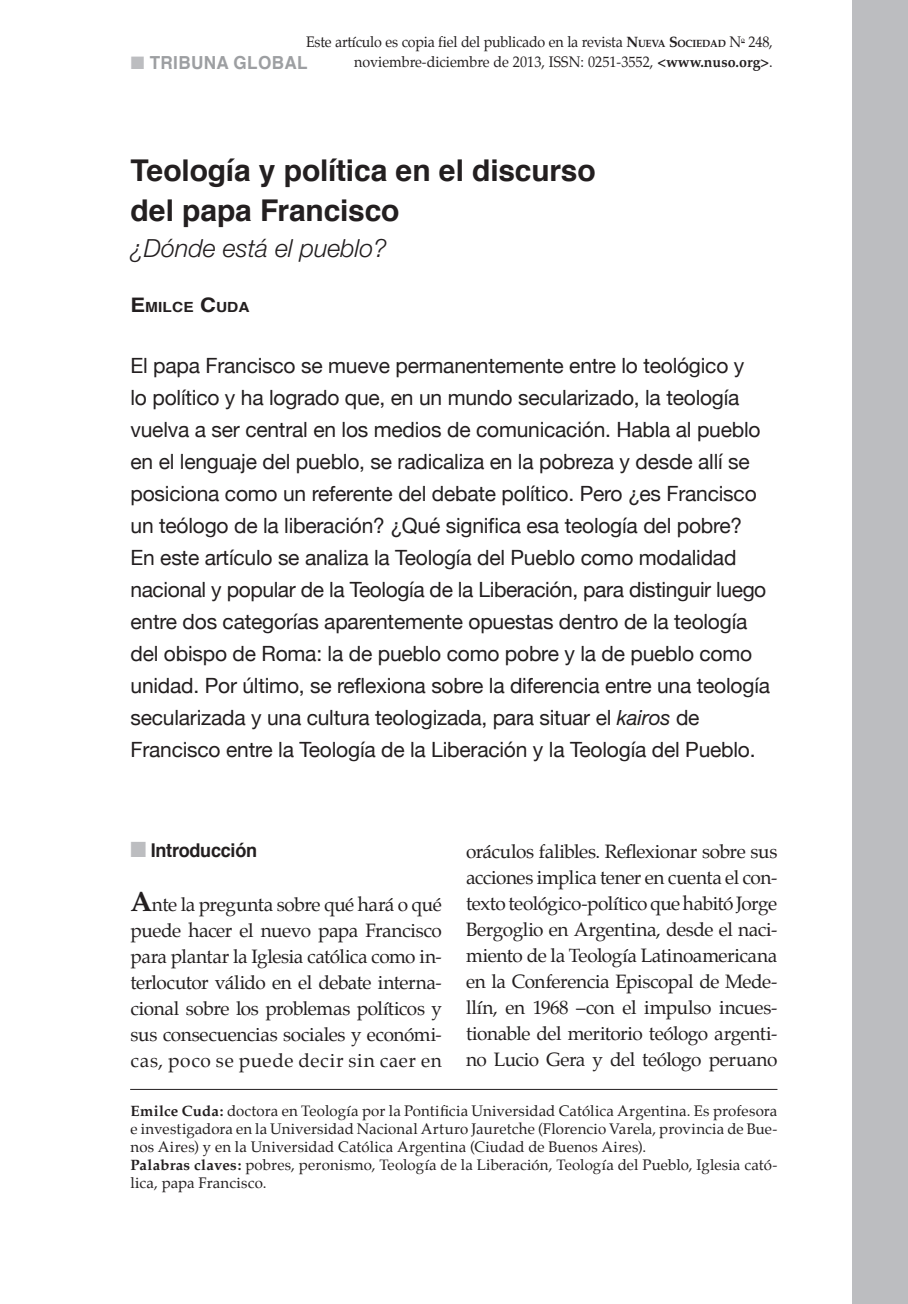
<style>
.page{position:relative;width:908px;height:1304px;background:#fff}
.page>*{position:absolute;margin:0;border:0;box-sizing:border-box;transform-origin:0 0}
.NS_Título_art{font:700 30px "Helvetica";letter-spacing:-.005em;color:#231f20}
.NS_Subt_tulo_art{font:italic 300 25px "Helvetica Neue";color:#231f20}
.NS_Copete{font:21px/32px "Helvetica Neue";letter-spacing:-.01em;color:#231f20}
.NS_Texto{font:19px/26px "Palatino";letter-spacing:-.02em;color:#231f20;text-align:justify}
.NS_Subtítulo_1{font:700 19px "Helvetica";letter-spacing:-.015em;color:#231f20;scale:.95 1}
.t1{font:700 18px "Helvetica";letter-spacing:.02em;color:#9d9fa2;scale:.95 1}
.NS_Curri__clave{font:15px/18px "Palatino";letter-spacing:.01em;color:#231f20;text-align:justify}
.textopalatino{font:15px "Palatino";letter-spacing:-.015em;color:#231f20;scale:.95 1}
.NS_Autor{font:700 14px "Helvetica";letter-spacing:.005em;color:#231f20;scale:1.1 1}
.s1{font-family:"Palatino Bold Os F"}
.s2{font-family:"Palatino Bold Os F";font-size:10.4px}
.s3{color:#bcbdc0}
.s4{font-size:20px}
.s5{font-style:italic}
.s6{font-family:"Palatino Bold Os F";font-size:28px}
</style>
<div class="page">
<hr style="left:130px;top:1089px;width:647px;height:1px;background:#231f20">
<div style="left:852px;top:0;width:55px;height:1304px;background:#bcbdc0"></div>
<p class="textopalatino" style="left:306px;top:30px;width:492px">Este artículo es copia fiel del publicado en la revista <span class="s1">N</span><span class="s2">UEVA</span> <span class="s1">S</span><span class="s2">OCIEDAD</span> N<sup>o</sup> 248,</p>
<p class="textopalatino" style="left:354px;top:50px;width:442px">noviembre-diciembre de 2013, ISSN: 0251-3552, <span class="s1">&lt;www.nuso.org&gt;</span>.</p>
<p class="t1" style="left:131px;top:48px;width:187px"><span class="s3">■</span> Tribuna global</p>
<p class="NS_Título_art" style="left:130px;top:146px;width:466px">Teología y política en el discurso</p>
<p class="NS_Título_art" style="left:130px;top:186px;width:270px">del papa Francisco</p>
<p class="NS_Subt_tulo_art" style="left:130px;top:233px;width:258px">¿Dónde está el pueblo?</p>
<p class="NS_Autor" style="left:130px;top:296px;width:110px"><span class="s4">E</span>MILCE <span class="s4">C</span>UDA</p>
<p class="NS_Copete" style="left:130px;top:349px;width:615px">El papa Francisco se mueve permanentemente entre lo teológico y</p>
<p class="NS_Copete" style="left:130px;top:381px;width:631px">lo político y ha logrado que, en un mundo secularizado, la teología vuelva a ser central en los medios de comunicación. Habla al pueblo en el lenguaje del pueblo, se radicaliza en la pobreza y desde allí se</p>
<p class="NS_Copete" style="left:130px;top:477px;width:627px">posiciona como un referente del debate político. Pero ¿es Francisco un teólogo de la liberación? ¿Qué significa esa teología del pobre?</p>
<p class="NS_Copete" style="left:130px;top:541px;width:607px">En este artículo se analiza la Teología del Pueblo como modalidad</p>
<p class="NS_Copete" style="left:130px;top:573px;width:640px">nacional y popular de la Teología de la Liberación, para distinguir luego entre dos categorías aparentemente opuestas dentro de la teología del obispo de Roma: la de pueblo como pobre y la de pueblo como unidad. Por último, se reflexiona sobre la diferencia entre una teología secularizada y una cultura teologizada, para situar el <span class="s5">kairos</span> de</p>
<p class="NS_Copete" style="left:130px;top:733px;width:626px">Francisco entre la Teología de la Liberación y la Teología del Pueblo.</p>
<p class="NS_Subtítulo_1" style="left:130px;top:835px;width:135px"><span class="s3">■</span> Introducción</p>
<p class="NS_Texto" style="left:130px;top:891px;width:313px"><span class="s6">A</span>nte la pregunta sobre qué hará o qué puede hacer el nuevo papa Francisco para plantar la Iglesia católica como in&shy;terlocutor válido en el debate interna&shy;cional sobre los problemas políticos y sus consecuencias sociales y económi&shy;cas, poco se puede decir sin caer en</p>
<p class="NS_Texto" style="left:466px;top:838px;width:313px">oráculos falibles. Reflexionar sobre sus acciones implica tener en cuenta el con&shy;texto teológico-político que habitó Jorge Bergoglio en Argentina, desde el naci&shy;miento de la Teología Latinoamericana en la Conferencia Episcopal de Mede&shy;llín, en 1968 –con el impulso incues&shy;tionable del meritorio teólogo argenti&shy;no Lucio Gera y del teólogo peruano</p>
<p class="NS_Curri__clave" style="left:130px;top:1102px;width:648px"><span class="s1">Emilce Cuda:</span> doctora en Teología por la Pontificia Universidad Católica Argentina. Es profesora e investigadora en la Universidad Nacional Arturo Jauretche (Florencio Varela, provincia de Bue&shy;nos Aires) y en la Universidad Católica Argentina (Ciudad de Buenos Aires).</p>
<p class="NS_Curri__clave" style="left:130px;top:1156px;width:648px"><span class="s1">Palabras claves:</span> pobres, peronismo, Teología de la Liberación, Teología del Pueblo, Iglesia cató&shy;lica, papa Francisco.</p>
</div>
